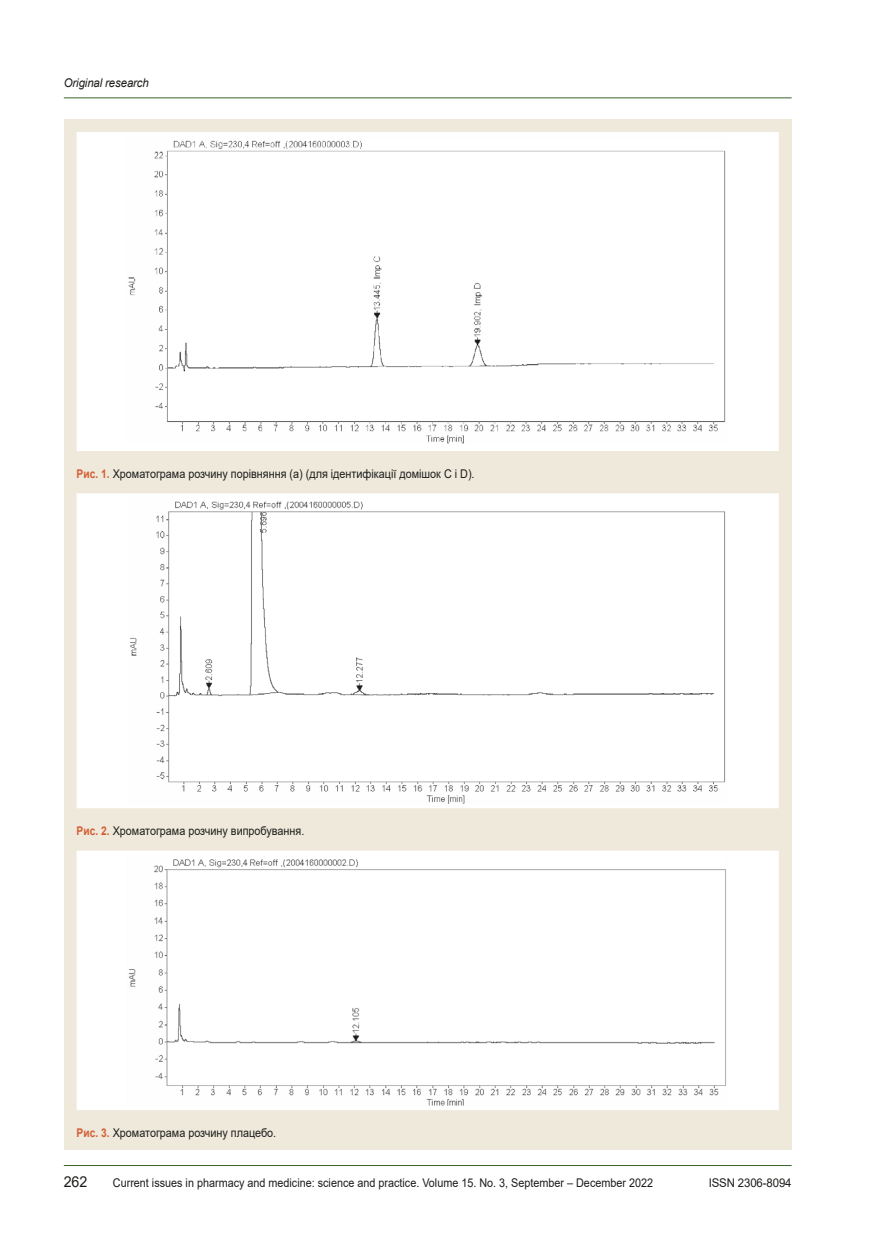
<style>
.page{position:relative;width:881px;height:1234px;background:#fff}
.page>*{position:absolute;margin:0;border:0;box-sizing:border-box;transform-origin:0 0}
.t1{font:15px "Arial";color:#1d1d1b;scale:.95 1}
.примечание{font:12px "Arial";color:#1d1d1b;scale:.9 1}
.t2{font:italic 12px "Arial";letter-spacing:-.01em;color:#1d1d1b;scale:.95 1}
.примечание-2{font:12px "Arial";color:#1d1d1b;scale:.95 1}
.s1{font-weight:700;color:#d45d33}
</style>
<div class="page">
<hr style="left:64px;top:1164px;width:727px;height:1px;background:#35622a">
<hr style="left:64px;top:97px;width:727px;height:1px;background:#35622a">
<div style="left:64px;top:119px;width:727px;height:1030px;background:#efe9dc"></div>
<div style="left:76px;top:132px;width:703px;height:319px;background:#fff"></div>
<div style="left:76px;top:493px;width:703px;height:315px;background:#fff"></div>
<div style="left:76px;top:850px;width:703px;height:260px;background:#fff"></div>
<p class="t2" style="left:64px;top:75px;width:91px">Original research</p>
<p class="примечание" style="left:77px;top:465px;width:443px"><span class="s1">Рис. 1.</span> Хроматограма розчину порівняння (а) (для ідентифікації домішок С і D).</p>
<p class="примечание" style="left:77px;top:822px;width:254px"><span class="s1">Рис. 2.</span> Хроматограма розчину випробування.</p>
<p class="примечание" style="left:77px;top:1124px;width:223px"><span class="s1">Рис. 3.</span> Хроматограма розчину плацебо.</p>
<p class="t1" style="left:64px;top:1171px;width:26px">262</p>
<p class="примечание" style="left:113px;top:1174px;width:601px">Current issues in pharmacy and medicine: science and practice. Volume 15. No. 3, September – December 2022</p>
<p class="примечание-2" style="left:708px;top:1174px;width:89px">ISSN 2306-8094</p>
</div>
